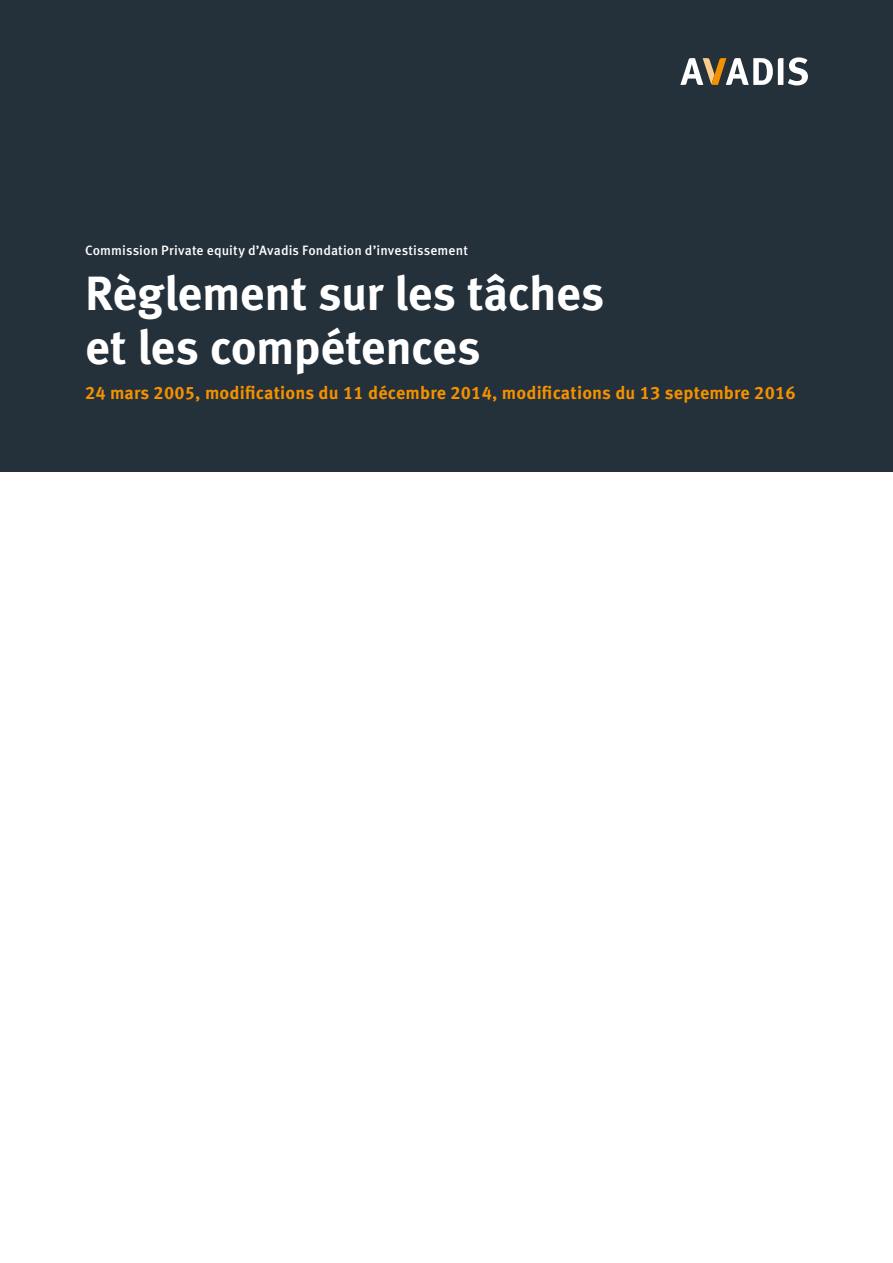
<style>
.page{position:relative;width:893px;height:1263px;background:#fff}
.page>*{position:absolute;margin:0;border:0;box-sizing:border-box;transform-origin:0 0}
.t1{font:700 48px/54px "Meta OT";letter-spacing:-.015em;color:#fff}
.t2{font:700 18px "Meta OT";letter-spacing:.01em;color:#f39100}
.t3{font:500 13.5px "Meta OT";letter-spacing:.005em;color:#fff}
</style>
<div class="page">
<div style="left:0;top:0;width:893px;height:472px;background:#24303a"></div>
<svg style="left:680px;top:57px;width:128px;height:28px"></svg>
<p class="t3" style="left:85px;top:242px;width:384px">Commission Private equity d’Avadis Fondation d’investissement</p>
<h1 class="t1" style="left:85px;top:266px;width:521px">Règlement sur les tâches et les compétences</h1>
<p class="t2" style="left:85px;top:382px;width:712px">24 mars 2005, modifications du 11 décembre 2014, modifications du 13 septembre 2016</p>
</div>
